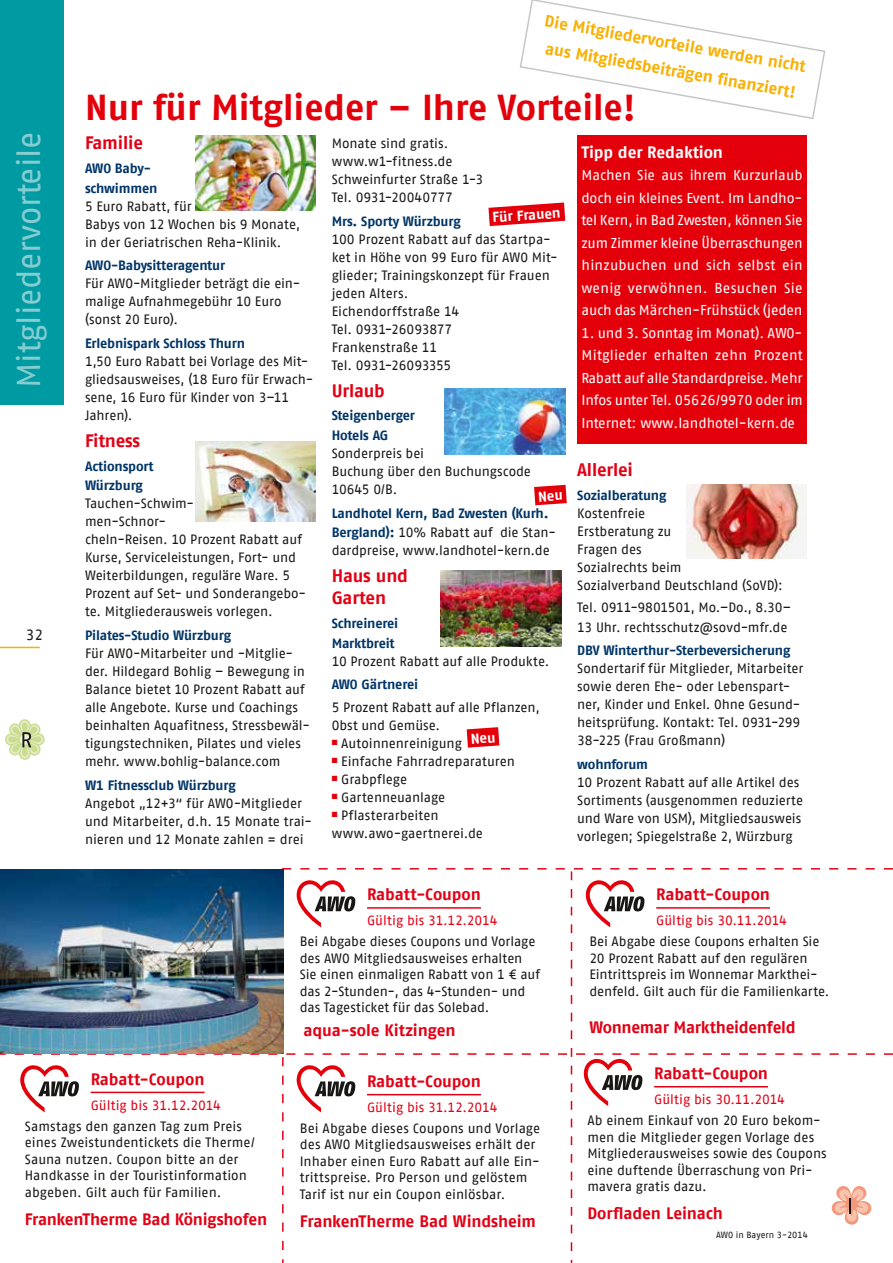
<style>
.page{position:relative;width:893px;height:1263px;background:#fff}
.page>*{position:absolute;margin:0;border:0;box-sizing:border-box;transform-origin:0 0}
.t1{font:700 36px "AWO Fago Office";color:#e3000b}
.t2{font:33px "AWO Fago Office";color:#86cdd2}
.t3{font:700 18px/22.5px "AWO Fago Office";letter-spacing:-.01em;color:#e30015}
.t4{font:700 16.5px "AWO Fago Office";letter-spacing:-.01em;color:#e30015}
.t5{font:700 16.5px/26.8px "AWO Fago Office";color:#f9b000;text-align:center}
.t6{font:700 16.5px "AWO Fago Office";letter-spacing:-.005em;color:#fff}
.t7{font:15px "AWO Fago Office";color:#181716}
.t8{font:14.25px/22.5px "AWO Fago Office";letter-spacing:-.01em;color:#fff;text-align:justify}
.t9{font:700 14.25px "AWO Fago Office";color:#fff}
.t10{font:13.5px/18px "AWO Fago Office";letter-spacing:-.005em;color:#181716}
.t11{font:700 13.5px/19.5px "AWO Fago Office";letter-spacing:-.015em;color:#003568}
.t12{font:13.5px "AWO Fago Office";letter-spacing:-.005em;color:#e30015}
.t13{font:9px "AWO Fago Office";color:#181716}
.s1{font-weight:400;color:#181716}
</style>
<div class="page">
<svg style="left:5px;top:719px;width:40px;height:41px"></svg>
<hr style="left:0;top:647px;width:40px;height:1px;background:#f9b000">
<div style="left:0;top:0;width:64px;height:405px;background:#009aa3"></div>
<div style="left:577px;top:135px;width:230px;height:308px;background:#e3000b"></div>
<svg style="left:519px;top:0;width:307px;height:119px"></svg>
<img style="left:195px;top:442px;width:121px;height:80px">
<img style="left:445px;top:388px;width:120px;height:67px">
<img style="left:441px;top:570px;width:120px;height:77px">
<img style="left:686px;top:484px;width:121px;height:74px">
<img style="left:195px;top:135px;width:121px;height:75px">
<svg style="left:488px;top:202px;width:77px;height:24px"></svg>
<svg style="left:0;top:868px;width:893px;height:395px"></svg>
<img style="left:0;top:870px;width:284px;height:183px">
<svg style="left:467px;top:727px;width:32px;height:21px"></svg>
<svg style="left:534px;top:485px;width:33px;height:20px"></svg>
<h2 class="t2" style="left:10px;top:388px;width:258px;rotate:-90deg">Mitgliedervorteile</h2>
<p class="t7" style="left:26px;top:626px;width:19px">32</p>
<p class="t5" style="left:547px;top:7px;width:266px;rotate:10deg">Die Mitgliedervorteile werden nicht aus Mitgliedsbeiträgen finanziert!</p>
<h1 class="t1" style="left:85px;top:86px;width:552px">Nur für Mitglieder – Ihre Vorteile!</h1>
<h3 class="t3" style="left:85px;top:132px;width:59px">Familie</h3>
<p class="t11" style="left:85px;top:159px;width:74px">AWO Baby&shy;schwimmen</p>
<p class="t10" style="left:85px;top:197px;width:217px">5 Euro Rabatt, für<br>Babys von 12 Wochen bis 9 Monate, in der Geriatrischen Reha-Klinik.</p>
<p class="t11" style="left:85px;top:256px;width:142px">AWO-Babysitteragentur</p>
<p class="t10" style="left:85px;top:275px;width:217px">Für AWO-Mitglieder beträgt die ein&shy;malige Aufnahmegebühr 10 Euro (sonst 20 Euro).</p>
<p class="t11" style="left:85px;top:333px;width:161px">Erlebnispark Schloss Thurn</p>
<p class="t10" style="left:85px;top:352px;width:230px">1,50 Euro Rabatt bei Vorlage des Mit&shy;gliedsausweises, (18 Euro für Erwach&shy;sene, 16 Euro für Kinder von 3–11<br>Jahren).</p>
<h3 class="t3" style="left:85px;top:429px;width:57px">Fitness</h3>
<p class="t11" style="left:85px;top:456px;width:70px">Actionsport<br>Würzburg</p>
<p class="t10" style="left:85px;top:494px;width:223px">Tauchen-Schwim-<br>men-Schnor-<br>cheln-Reisen. 10 Prozent Rabatt auf<br>Kurse, Serviceleistungen, Fort- und<br>Weiterbildungen, reguläre Ware. 5<br>Prozent auf Set- und Sonderangebo&shy;te. Mitgliederausweis vorlegen.</p>
<p class="t11" style="left:85px;top:625px;width:148px">Pilates-Studio Würzburg</p>
<p class="t10" style="left:85px;top:644px;width:226px">Für AWO-Mitarbeiter und -Mitglie&shy;der. Hildegard Bohlig – Bewegung in Balance bietet 10 Prozent Rabatt auf alle Angebote. Kurse und Coachings beinhalten Aquafitness, Stressbewäl&shy;tigungstechniken, Pilates und vieles mehr. www.bohlig-balance.com</p>
<p class="t11" style="left:85px;top:775px;width:152px">W1 Fitnessclub Würzburg</p>
<p class="t10" style="left:85px;top:794px;width:228px">Angebot „12+3“ für AWO-Mitglieder und Mitarbeiter, d.h. 15 Monate trai&shy;nieren und 12 Monate zahlen = drei</p>
<p class="t10" style="left:332px;top:134px;width:153px">Monate sind gratis. www.w1-fitness.de<br>Schweinfurter Straße 1-3<br>Tel. 0931-20040777</p>
<p class="t11" style="left:332px;top:211px;width:131px">Mrs. Sporty Würzburg</p>
<p class="t10" style="left:332px;top:230px;width:228px">100 Prozent Rabatt auf das Startpa&shy;ket in Höhe von 99 Euro für AWO Mit&shy;glieder; Trainingskonzept für Frauen jeden Alters.<br>Eichendorffstraße 14<br>Tel. 0931-26093877<br>Frankenstraße 11<br>Tel. 0931-26093355</p>
<h3 class="t3" style="left:332px;top:379px;width:55px">Urlaub</h3>
<p class="t11" style="left:332px;top:406px;width:85px">Steigenberger<br>Hotels AG</p>
<p class="t10" style="left:332px;top:444px;width:201px">Sonderpreis bei<br>Buchung über den Buchungscode<br>10645 0/B.</p>
<p class="t11" style="left:332px;top:503px;width:226px">Landhotel Kern, Bad Zwesten (Kurh.<br>Bergland): <span class="s1">10% Rabatt auf die Stan-</span></p>
<p class="t10" style="left:332px;top:541px;width:220px">dardpreise, www.landhotel-kern.de</p>
<h3 class="t3" style="left:332px;top:564px;width:78px">Haus und<br>Garten</h3>
<p class="t11" style="left:332px;top:613px;width:68px">Schreinerei<br>Marktbreit</p>
<p class="t10" style="left:332px;top:652px;width:219px">10 Prozent Rabatt auf alle Produkte.</p>
<p class="t11" style="left:332px;top:675px;width:88px">AWO Gärtnerei</p>
<p class="t10" style="left:332px;top:698px;width:210px">5 Prozent Rabatt auf alle Pflanzen,<br>Obst und Gemüse.</p>
<p class="t10" style="left:332px;top:734px;width:132px"><sup>■</sup> Autoinnenreinigung</p>
<p class="t10" style="left:332px;top:752px;width:185px"><sup>■</sup> Einfache Fahrradreparaturen</p>
<p class="t10" style="left:332px;top:770px;width:77px"><sup>■</sup> Grabpflege</p>
<p class="t10" style="left:332px;top:788px;width:115px"><sup>■</sup> Gartenneuanlage</p>
<p class="t10" style="left:332px;top:806px;width:153px"><sup>■</sup> Pflasterarbeiten www.awo-gaertnerei.de</p>
<p class="t6" style="left:581px;top:142px;width:143px">Tipp der Redaktion</p>
<p class="t8" style="left:581px;top:164px;width:223px">Machen Sie aus ihrem Kurzurlaub doch ein kleines Event. Im Landho&shy;tel Kern, in Bad Zwesten, können Sie zum Zimmer kleine Überraschungen hinzubuchen und sich selbst ein wenig verwöhnen. Besuchen Sie auch das Märchen-Frühstück (jeden</p>
<p class="t8" style="left:581px;top:321px;width:223px">1. und 3. Sonntag im Monat). AWO-Mitglieder erhalten zehn Prozent Rabatt auf alle Standardpreise. Mehr Infos unter Tel. 05626/9970 oder im Internet: www.landhotel-kern.de</p>
<p class="t9" style="left:492px;top:209px;width:70px;rotate:-4deg">Für Frauen</p>
<h3 class="t3" style="left:577px;top:458px;width:57px">Allerlei</h3>
<p class="t11" style="left:577px;top:485px;width:91px">Sozialberatung</p>
<p class="t10" style="left:577px;top:504px;width:207px">Kostenfreie<br>Erstberatung zu<br>Fragen des<br>Sozialrechts beim<br>Sozialverband Deutschland (SoVD):</p>
<p class="t10" style="left:577px;top:598px;width:216px;line-height:19.5px">Tel. 0911-9801501, Mo.–Do., 8.30–<br>13 Uhr. rechtsschutz@sovd-mfr.de</p>
<p class="t11" style="left:577px;top:641px;width:215px">DBV Winterthur-Sterbeversicherung</p>
<p class="t10" style="left:577px;top:660px;width:228px">Sondertarif für Mitglieder, Mitarbeiter sowie deren Ehe- oder Lebenspart&shy;ner, Kinder und Enkel. Ohne Gesund&shy;heitsprüfung. Kontakt: Tel. 0931-299<br>38-225 (Frau Großmann)</p>
<p class="t11" style="left:577px;top:754px;width:72px">wohnforum</p>
<p class="t10" style="left:577px;top:773px;width:227px">10 Prozent Rabatt auf alle Artikel des Sortiments (ausgenommen reduzierte und Ware von USM), Mitgliedsausweis vorlegen; Spiegelstraße 2, Würzburg</p>
<p class="t4" style="left:91px;top:1069px;width:115px">Rabatt-Coupon</p>
<p class="t12" style="left:91px;top:1097px;width:132px">Gültig bis 31.12.2014</p>
<p class="t10" style="left:25px;top:1117px;width:232px;line-height:16.5px">Samstags den ganzen Tag zum Preis eines Zweistundentickets die Therme/ Sauna nutzen. Coupon bitte an der Handkasse in der Touristinformation abgeben. Gilt auch für Familien.</p>
<p class="t4" style="left:25px;top:1209px;width:244px">FrankenTherme Bad Königshofen</p>
<p class="t4" style="left:367px;top:885px;width:115px">Rabatt-Coupon</p>
<p class="t12" style="left:367px;top:913px;width:132px">Gültig bis 31.12.2014</p>
<p class="t10" style="left:300px;top:933px;width:242px;line-height:16.5px">Bei Abgabe dieses Coupons und Vorlage des AWO Mitgliedsausweises erhalten Sie einen einmaligen Rabatt von 1 € auf das 2-Stunden-, das 4-Stunden- und das Tagesticket für das Solebad.</p>
<p class="t4" style="left:304px;top:1020px;width:154px">aqua-sole Kitzingen</p>
<p class="t4" style="left:367px;top:1072px;width:115px">Rabatt-Coupon</p>
<p class="t12" style="left:367px;top:1100px;width:132px">Gültig bis 31.12.2014</p>
<p class="t10" style="left:300px;top:1120px;width:242px;line-height:16.5px">Bei Abgabe dieses Coupons und Vorlage des AWO Mitgliedsausweises erhält der Inhaber einen Euro Rabatt auf alle Ein&shy;trittspreise. Pro Person und gelöstem Tarif ist nur ein Coupon einlösbar.</p>
<p class="t4" style="left:300px;top:1211px;width:238px">FrankenTherme Bad Windsheim</p>
<p class="t4" style="left:656px;top:885px;width:115px">Rabatt-Coupon</p>
<p class="t12" style="left:656px;top:913px;width:132px">Gültig bis 30.11.2014</p>
<p class="t10" style="left:589px;top:933px;width:242px;line-height:16.5px">Bei Abgabe diese Coupons erhalten Sie 20 Prozent Rabatt auf den regulären Eintrittspreis im Wonnemar Markthei&shy;denfeld. Gilt auch für die Familienkarte.</p>
<p class="t4" style="left:589px;top:1018px;width:208px">Wonnemar Marktheidenfeld</p>
<p class="t4" style="left:654px;top:1064px;width:115px">Rabatt-Coupon</p>
<p class="t12" style="left:654px;top:1092px;width:132px">Gültig bis 30.11.2014</p>
<p class="t10" style="left:587px;top:1112px;width:241px;line-height:16.5px">Ab einem Einkauf von 20 Euro bekom&shy;men die Mitglieder gegen Vorlage des Mitgliederausweises sowie des Coupons eine duftende Überraschung von Pri&shy;mavera gratis dazu.</p>
<p class="t4" style="left:587px;top:1203px;width:137px">Dorfladen Leinach</p>
<p class="t13" style="left:716px;top:1230px;width:93px">AWO in Bayern 3-2014</p>
</div>
